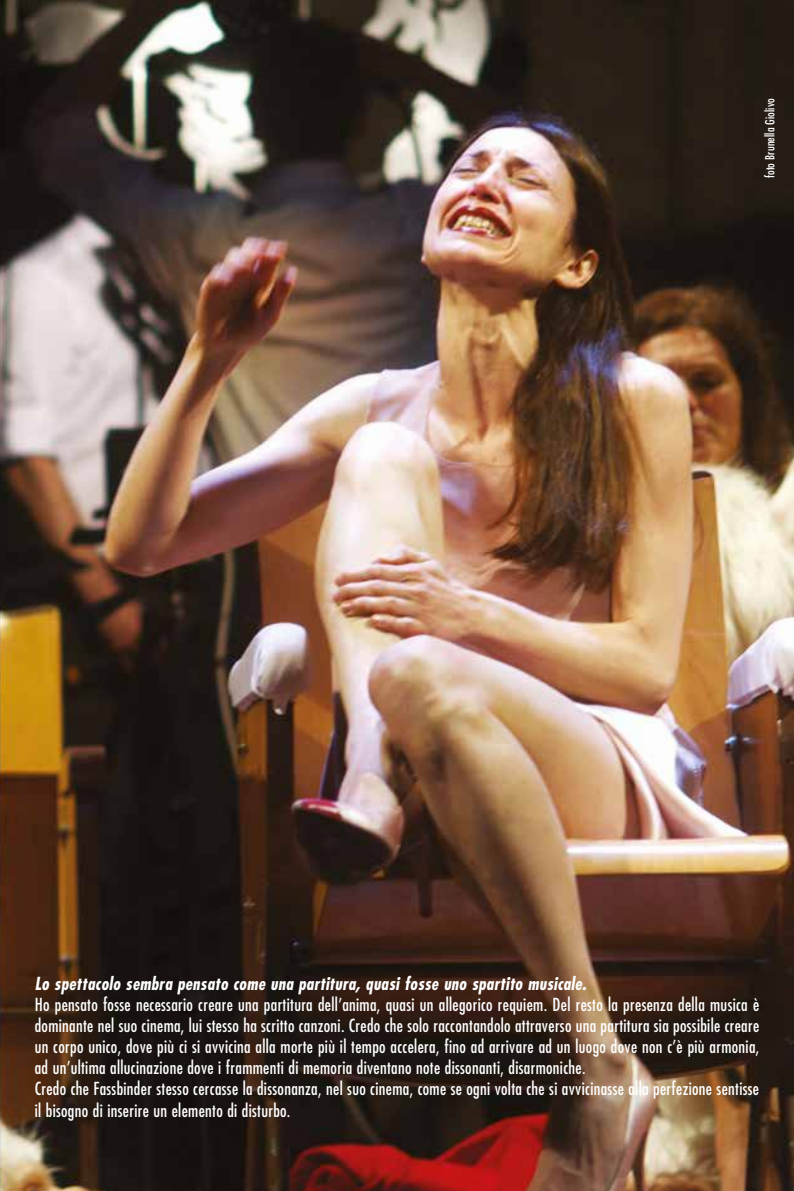
<style>
.page{position:relative;width:794px;height:1191px;background:#fff}
.page>*{position:absolute;margin:0;border:0;box-sizing:border-box;transform-origin:0 0}
.t1{font:condensed 17.5px/21px "Futura Std";letter-spacing:.02em;color:#fff}
.t2{font:italic 700 condensed 17.5px "Futura Std";letter-spacing:.02em;color:#fff}
.t3{font:condensed 12.25px "Futura Std";letter-spacing:.01em;color:#fff}
</style>
<div class="page">
<img style="left:0;top:0;width:794px;height:1191px">
<p class="t3" style="left:762px;top:178px;width:82px;rotate:-90deg">foto Brunella Giolivo</p>
<p class="t2" style="left:35px;top:972px;width:553px">Lo spettacolo sembra pensato come una partitura, quasi fosse uno spartito musicale.</p>
<p class="t1" style="left:35px;top:994px;width:726px">Ho pensato fosse necessario creare una partitura dell’anima, quasi un allegorico requiem. Del resto la presenza della musica è dominante nel suo cinema, lui stesso ha scritto canzoni. Credo che solo raccontandolo attraverso una partitura sia possibile creare un corpo unico, dove più ci si avvicina alla morte più il tempo accelera, fino ad arrivare ad un luogo dove non c’è più armonia, ad un’ultima allucinazione dove i frammenti di memoria diventano note dissonanti, disarmoniche.<br>Credo che Fassbinder stesso cercasse la dissonanza, nel suo cinema, come se ogni volta che si avvicinasse alla perfezione sentisse il bisogno di inserire un elemento di disturbo.</p>
</div>
